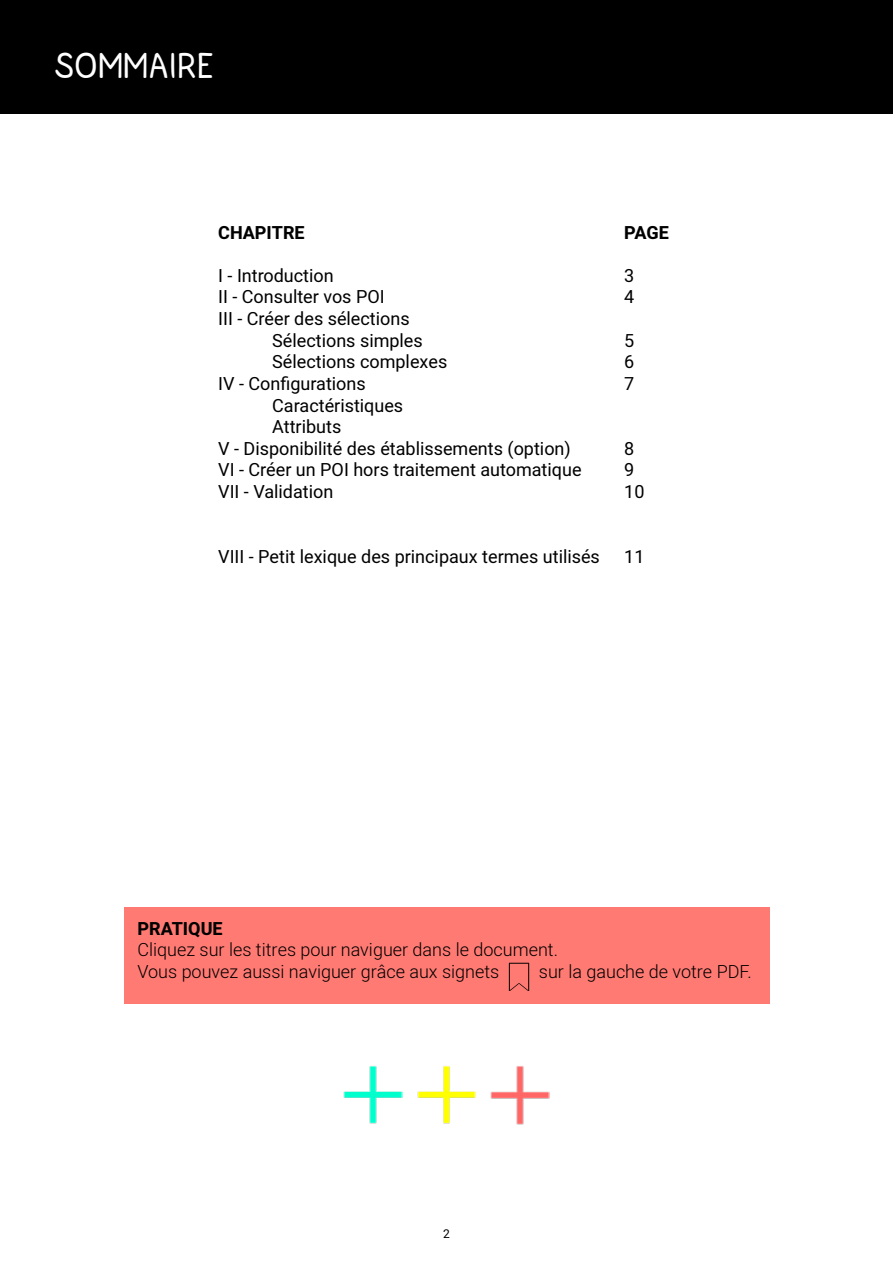
<style>
.page{position:relative;width:893px;height:1263px;background:#fff}
.page>*{position:absolute;margin:0;border:0;box-sizing:border-box;transform-origin:0 0}
.t1{font:36px "Handy Andy";color:#fff}
.t2{font:18px/21.6px "Heebo";color:#000}
.t3{font:300 18px/21.6px "Heebo";color:#000}
.t4{font:700 18px "Heebo";color:#000}
.t5{font:12px "Heebo";color:#000}
</style>
<div class="page">
<div style="left:0;top:0;width:893px;height:114px;background:#000"></div>
<img style="left:417px;top:1065px;width:59px;height:59px">
<img style="left:491px;top:1066px;width:58px;height:58px">
<img style="left:344px;top:1066px;width:58px;height:58px">
<div style="left:124px;top:908px;width:645px;height:96px;background:#ff7a73"></div>
<svg style="left:508px;top:963px;width:22px;height:28px"></svg>
<h1 class="t1" style="left:54px;top:45px;width:162px">SOMMAIRE</h1>
<p class="t4" style="left:218px;top:220px;width:88px">CHAPITRE</p>
<p class="t2" style="left:218px;top:265px;width:117px">I - Introduction</p>
<p class="t2" style="left:218px;top:286px;width:168px">II - Consulter vos POI</p>
<p class="t2" style="left:218px;top:308px;width:193px">III - Créer des sélections</p>
<p class="t2" style="left:272px;top:329px;width:152px">Sélections simples</p>
<p class="t2" style="left:272px;top:351px;width:177px">Sélections complexes</p>
<p class="t2" style="left:218px;top:373px;width:149px">IV - Configurations</p>
<p class="t2" style="left:272px;top:394px;width:133px">Caractéristiques</p>
<p class="t2" style="left:272px;top:416px;width:71px">Attributs</p>
<p class="t2" style="left:218px;top:437px;width:354px">V - Disponibilité des établissements (option)</p>
<p class="t2" style="left:218px;top:459px;width:365px">VI - Créer un POI hors traitement automatique</p>
<p class="t2" style="left:218px;top:481px;width:117px">VII - Validation</p>
<p class="t2" style="left:218px;top:545px;width:383px">VIII - Petit lexique des principaux termes utilisés</p>
<p class="t4" style="left:624px;top:220px;width:46px">PAGE</p>
<p class="t2" style="left:624px;top:265px;width:12px">3<br>4</p>
<p class="t2" style="left:624px;top:329px;width:12px;text-align:justify">5<br>6<br>7</p>
<p class="t2" style="left:624px;top:437px;width:22px">8<br>9<br>10</p>
<p class="t2" style="left:624px;top:545px;width:22px">11</p>
<p class="t4" style="left:137px;top:916px;width:87px">PRATIQUE</p>
<p class="t3" style="left:137px;top:939px;width:422px">Cliquez sur les titres pour naviguer dans le document.<br>Vous pouvez aussi naviguer grâce aux signets</p>
<p class="t3" style="left:539px;top:960px;width:214px">sur la gauche de votre PDF.</p>
<p class="t5" style="left:443px;top:1225px;width:8px">2</p>
</div>
